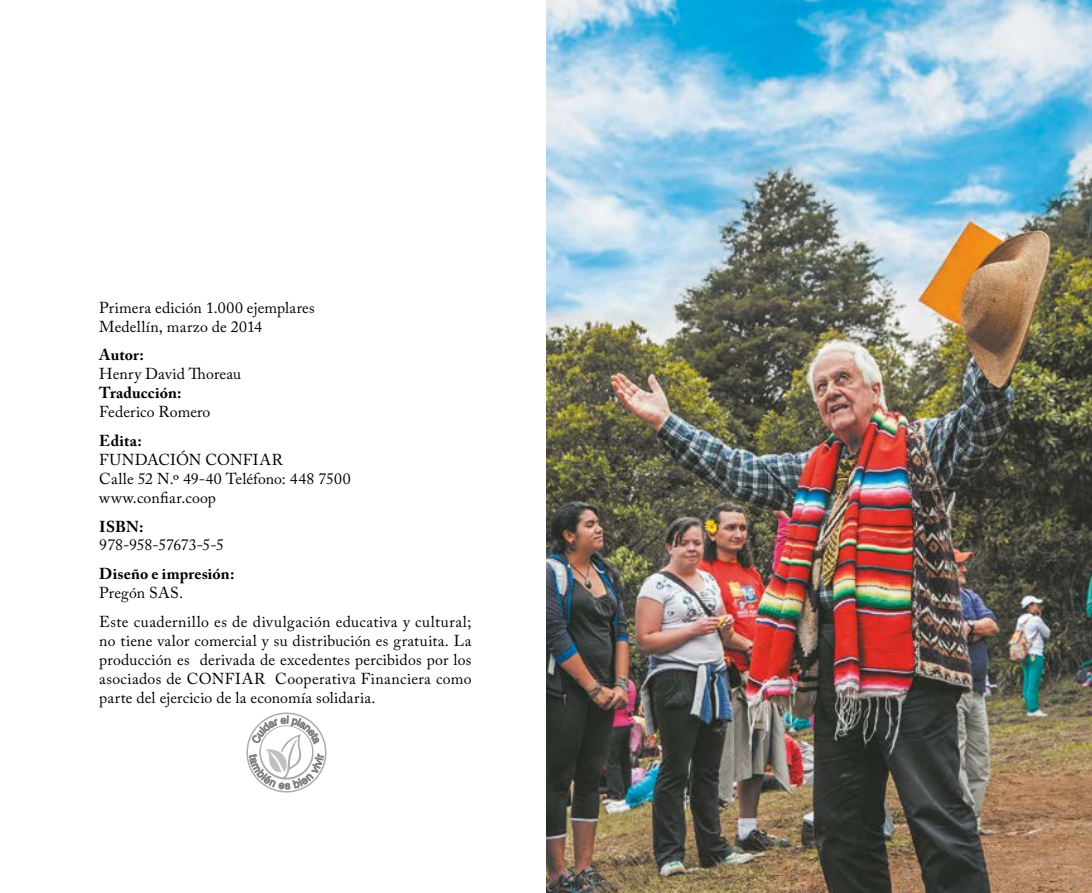
<style>
.page{position:relative;width:1092px;height:893px;background:#fff}
.page>*{position:absolute;margin:0;border:0;box-sizing:border-box;transform-origin:0 0}
.t1{font:15.75px/18.9px "Adobe Caslon Pro";letter-spacing:.01em;color:#000}
.t2{font:700 15.75px "Adobe Caslon Pro";letter-spacing:.01em;color:#000}
.t3{font:15.75px "Adobe Caslon Pro";letter-spacing:-.01em;color:#000}
</style>
<div class="page">
<img style="left:546px;top:0;width:545px;height:893px">
<svg style="left:246px;top:712px;width:80px;height:80px"></svg>
<svg style="left:249px;top:716px;width:74px;height:73px"></svg>
<p class="t1" style="left:99px;top:298px;width:217px">Primera edición 1.000 ejemplares<br>Medellín, marzo de 2014</p>
<p class="t2" style="left:99px;top:346px;width:46px">Autor:</p>
<p class="t1" style="left:99px;top:364px;width:143px">Henry David Thoreau</p>
<p class="t2" style="left:99px;top:384px;width:84px">Traducción:</p>
<p class="t1" style="left:99px;top:402px;width:113px">Federico Romero</p>
<p class="t2" style="left:99px;top:431px;width:44px">Edita:</p>
<p class="t1" style="left:99px;top:450px;width:253px">FUNDACIÓN CONFIAR<br>Calle 52 N.º 49-40 Teléfono: 448 7500 www.confiar.coop</p>
<p class="t2" style="left:99px;top:517px;width:46px">ISBN:</p>
<p class="t3" style="left:99px;top:536px;width:126px">978-958-57673-5-5</p>
<p class="t2" style="left:99px;top:565px;width:137px">Diseño e impresión:</p>
<p class="t1" style="left:99px;top:578px;width:374px;line-height:28.9px">Pregón SAS.<br>Este cuadernillo es de divulgación educativa y cultural;</p>
<p class="t1" style="left:99px;top:631px;width:374px;text-align:justify">no tiene valor comercial y su distribución es gratuita. La producción es derivada de excedentes percibidos por los asociados de CONFIAR Cooperativa Financiera como parte del ejercicio de la economía solidaria.</p>
</div>
